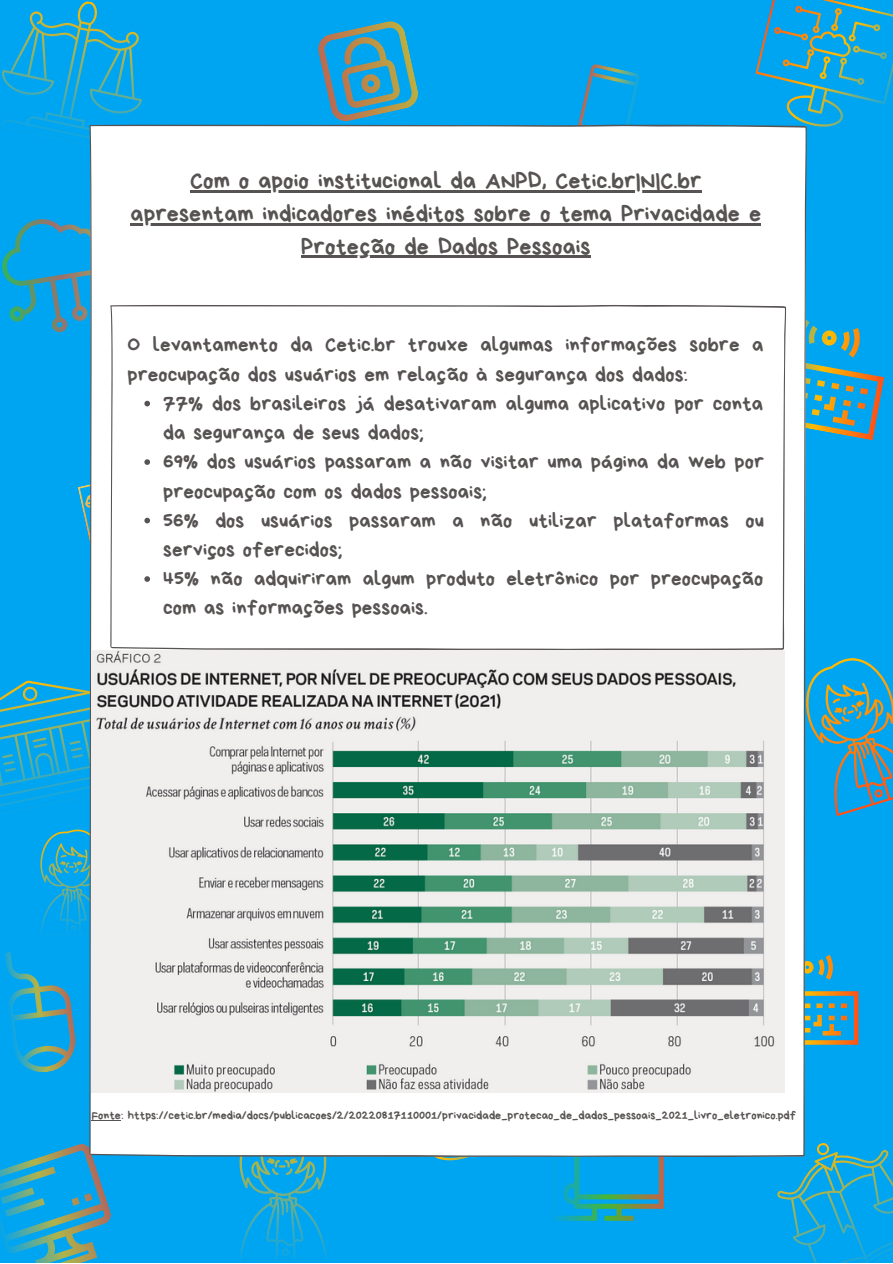
<style>
.page{position:relative;width:893px;height:1264px;background:#fff}
.page>*{position:absolute;margin:0;border:0;box-sizing:border-box;transform-origin:0 0}
.t1{font:24px/32.5px "Bryndan Write";color:#575352;text-align:center}
.t2{font:21px/29.2px "Bryndan Write";color:#575352}
.t3{font:12px "Bryndan Write";color:#575352}
</style>
<div class="page">
<div style="left:0;top:0;width:892px;height:1262px;background:#00a5f2"></div>
<svg style="left:318px;top:21px;width:100px;height:101px"></svg>
<svg style="left:2px;top:1px;width:158px;height:138px"></svg>
<svg style="left:806px;top:319px;width:78px;height:121px"></svg>
<svg style="left:755px;top:0;width:137px;height:141px"></svg>
<svg style="left:0;top:1144px;width:111px;height:118px"></svg>
<svg style="left:5px;top:952px;width:71px;height:120px"></svg>
<svg style="left:2px;top:219px;width:87px;height:113px"></svg>
<svg style="left:578px;top:64px;width:63px;height:61px"></svg>
<svg style="left:239px;top:1156px;width:90px;height:102px"></svg>
<svg style="left:0;top:680px;width:89px;height:126px"></svg>
<svg style="left:370px;top:658px;width:522px;height:604px"></svg>
<svg style="left:40px;top:829px;width:49px;height:103px"></svg>
<div style="left:89px;top:125px;width:717px;height:1031px;background:#fff"></div>
<div style="left:110px;top:305px;width:676px;height:345px;background:#fff"></div>
<img style="left:92px;top:650px;width:692px;height:442px">
<hr style="left:190px;top:191px;width:511px;height:2px;background:#575352">
<hr style="left:131px;top:223px;width:630px;height:2px;background:#575352">
<hr style="left:301px;top:256px;width:289px;height:2px;background:#575352">
<svg style="left:144px;top:401px;width:6px;height:5px"></svg>
<svg style="left:78px;top:459px;width:120px;height:147px;background:#dfeff5"></svg>
<svg style="left:92px;top:1120px;width:29px;height:1px"></svg>
<p class="t1" style="left:131px;top:165px;width:632px">Com o apoio institucional da ANPD, Cetic.br|NIC.br apresentam indicadores inéditos sobre o tema Privacidade e<br>Proteção de Dados Pessoais</p>
<p class="t2" style="left:127px;top:330px;width:637px">O levantamento da Cetic.br trouxe algumas informações sobre a preocupação dos usuários em relação à segurança dos dados:</p>
<p class="t2" style="left:163px;top:389px;width:602px">77% dos brasileiros já desativaram alguma aplicativo por conta da segurança de seus dados;<br>69% dos usuários passaram a não visitar uma página da web por preocupação com os dados pessoais;<br>56% dos usuários passaram a não utilizar plataformas ou serviços oferecidos;<br>45% não adquiriram algum produto eletrônico por preocupação com as informações pessoais.</p>
<p class="t3" style="left:92px;top:1109px;width:706px">Fonte: https://cetic.br/media/docs/publicacoes/2/20220817110001/privacidade_protecao_de_dados_pessoais_2021_livro_eletronico.pdf</p>
</div>
